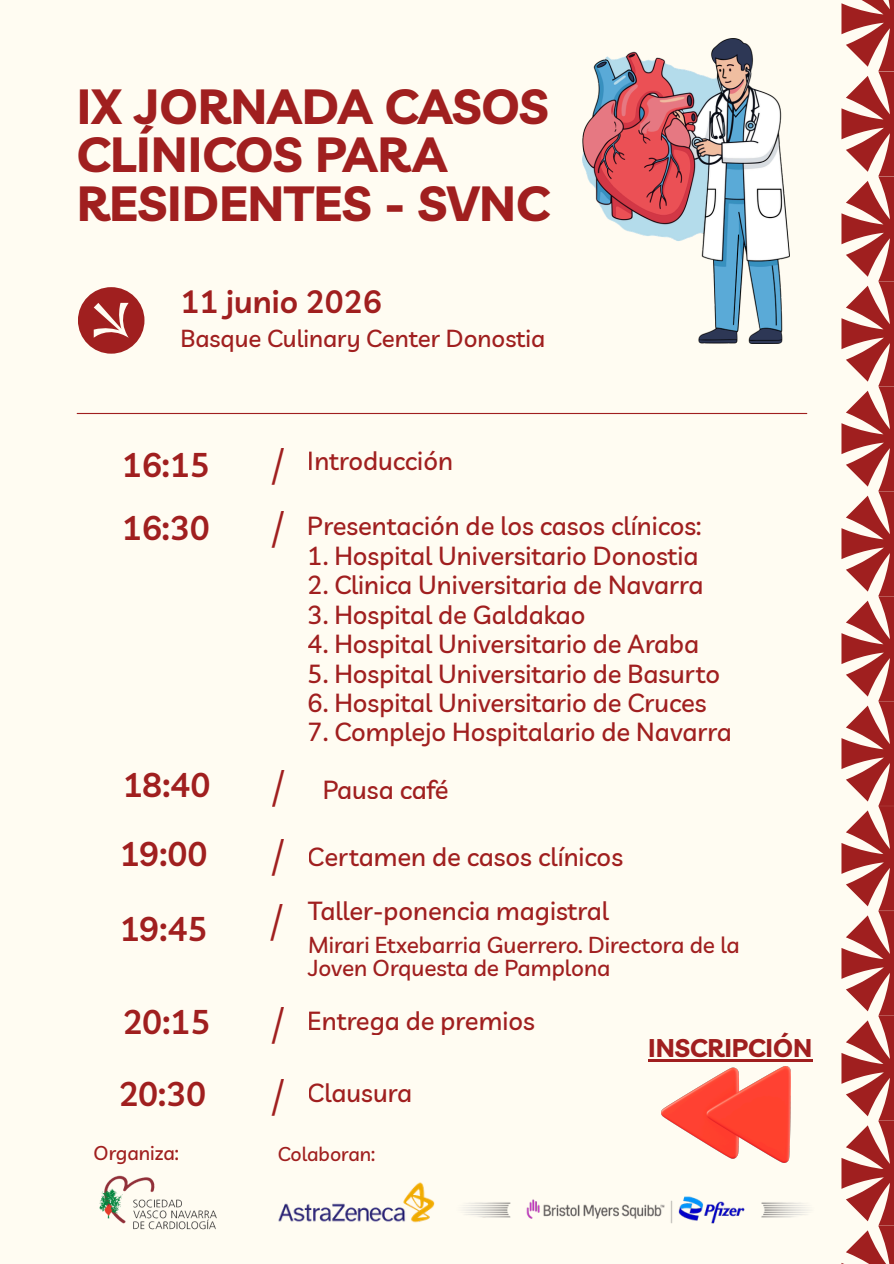
<style>
.page{position:relative;width:894px;height:1264px;background:#fff}
.page>*{position:absolute;margin:0;border:0;box-sizing:border-box;transform-origin:0 0}
.t1{font:700 49.2px/48.8px "Livvic";color:#a01f1f}
.t2{font:600 33.45px "Livvic";color:#a01f1f}
.t3{font:600 31.5px "Livvic";color:#a01f1f}
.t4{font:500 25.5px "Livvic";color:#a01f1f}
.t5{font:700 25.5px "Livvic";color:#a01f1f}
.t6{font:500 24px "Livvic";color:#a01f1f}
.t7{font:500 22.5px/23.7px "Livvic";color:#a01f1f}
.t8{font:500 19.5px "Livvic";color:#a01f1f}
.s1{font-weight:400;font-size:38.25px}
</style>
<div class="page">
<div style="left:0;top:0;width:893px;height:1263px;background:#fffcf2"></div>
<svg style="left:841px;top:0;width:52px;height:1263px"></svg>
<svg style="left:78px;top:287px;width:66px;height:62px;fill:#a01f1f"></svg>
<svg style="left:94px;top:303px;width:35px;height:51px"></svg>
<hr style="left:77px;top:413px;width:729px;height:1px;background:#a01f1f">
<img style="left:582px;top:39px;width:207px;height:305px">
<img style="left:278px;top:1182px;width:156px;height:41px">
<img style="left:99px;top:1175px;width:118px;height:55px">
<img style="left:464px;top:1196px;width:344px;height:28px">
<img style="left:661px;top:1066px;width:129px;height:96px">
<hr style="left:648px;top:1059px;width:164px;height:2px;background:#a01f1f">
<h1 class="t1" style="left:77px;top:81px;width:474px">IX JORNADA CASOS<br>CLÍNICOS PARA<br>RESIDENTES - SVNC</h1>
<p class="t3" style="left:180px;top:282px;width:202px">11 junio 2026</p>
<p class="t6" style="left:180px;top:322px;width:366px">Basque Culinary Center Donostia</p>
<h2 class="t2" style="left:122px;top:444px;width:90px">16:15</h2>
<p class="t4" style="left:271px;top:444px;width:183px"><span class="s1">/</span> Introducción</p>
<h2 class="t2" style="left:122px;top:506px;width:90px">16:30</h2>
<p class="t4" style="left:271px;top:509px;width:431px"><span class="s1">/</span> Presentación de los casos clínicos:</p>
<p class="t4" style="left:308px;top:539px;width:392px">1. Hospital Universitario Donostia</p>
<p class="t4" style="left:308px;top:568px;width:397px">2. Clinica Universitaria de Navarra</p>
<p class="t4" style="left:308px;top:598px;width:279px">3. Hospital de Galdakao</p>
<p class="t4" style="left:308px;top:627px;width:393px">4. Hospital Universitario de Araba</p>
<p class="t4" style="left:308px;top:657px;width:413px">5. Hospital Universitario de Basurto</p>
<p class="t4" style="left:308px;top:686px;width:400px">6. Hospital Universitario de Cruces</p>
<p class="t4" style="left:308px;top:715px;width:425px">7. Complejo Hospitalario de Navarra</p>
<h2 class="t2" style="left:122px;top:763px;width:90px">18:40</h2>
<p class="t4" style="left:272px;top:773px;width:178px"><span class="s1">/</span> Pausa café</p>
<h2 class="t2" style="left:119px;top:832px;width:90px">19:00</h2>
<p class="t4" style="left:271px;top:840px;width:353px"><span class="s1">/</span> Certamen de casos clínicos</p>
<h2 class="t2" style="left:119px;top:907px;width:90px">19:45</h2>
<p class="t4" style="left:270px;top:894px;width:339px"><span class="s1">/</span> Taller-ponencia magistral</p>
<p class="t7" style="left:308px;top:932px;width:433px">Mirari Etxebarria Guerrero. Directora de la<br>Joven Orquesta de Pamplona</p>
<h2 class="t2" style="left:122px;top:1000px;width:90px">20:15</h2>
<p class="t4" style="left:271px;top:1003px;width:264px"><span class="s1">/</span> Entrega de premios</p>
<h2 class="t2" style="left:118px;top:1072px;width:90px">20:30</h2>
<p class="t4" style="left:271px;top:1076px;width:142px"><span class="s1">/</span> Clausura</p>
<p class="t8" style="left:94px;top:1140px;width:87px">Organiza:</p>
<p class="t8" style="left:278px;top:1141px;width:99px">Colaboran:</p>
<p class="t5" style="left:648px;top:1031px;width:165px">INSCRIPCIÓN</p>
</div>
